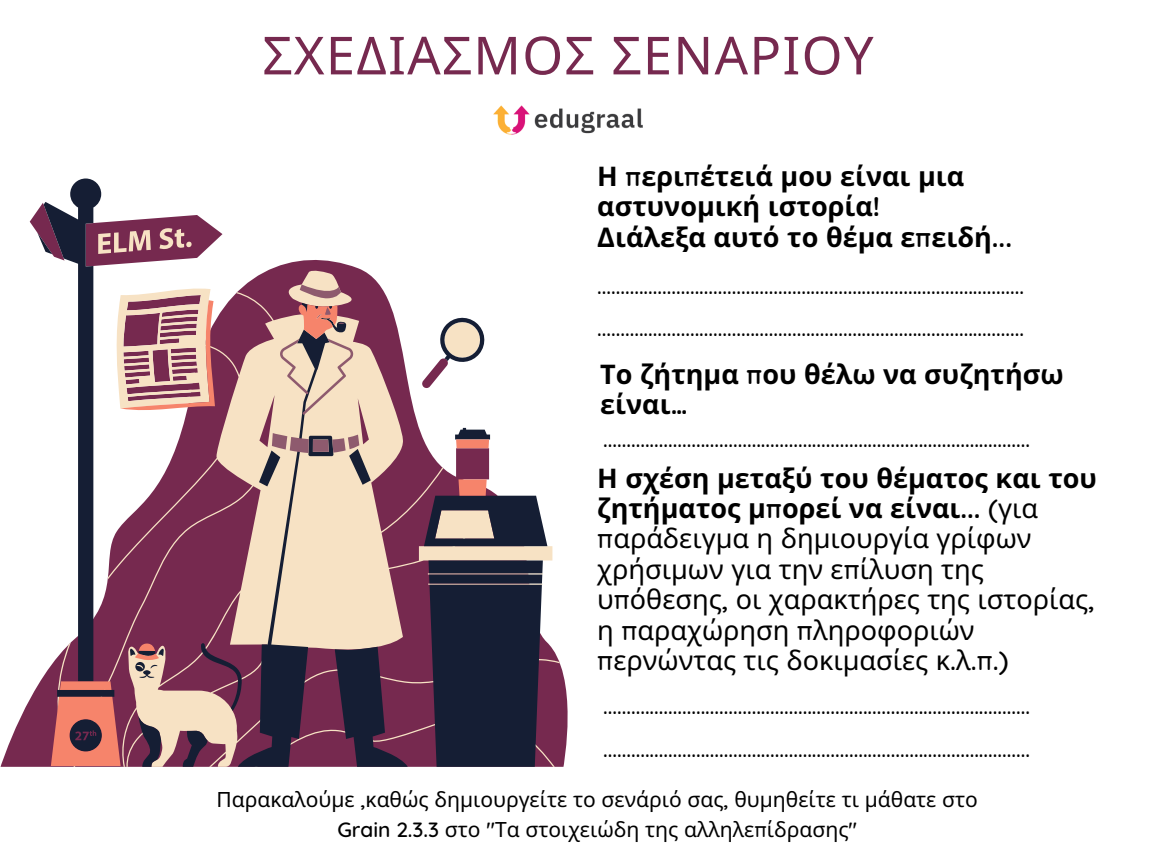
<style>
.page{position:relative;width:1152px;height:864px;background:#fff}
.page>*{position:absolute;margin:0;border:0;box-sizing:border-box;transform-origin:0 0}
.t1{font:52.5px "Noto Sans";letter-spacing:.025em;color:#76294f}
.t2{font:27px/30.3px "Noto Sans";color:#000}
.t3{font:700 27px/30.3px "Noto Sans";color:#000}
.t4{font:500 21px "Quicksand";color:#000}
.t5{font:21px "Noto Sans";color:#000}
.s1{font-family:"Quicksand"}
.s2{font-weight:700}
.s3{font-family:"Quicksand";font-weight:700}
.s4{font-family:"Quicksand";font-weight:500}
</style>
<div class="page">
<svg style="left:1px;top:211px;width:567px;height:556px"></svg>
<svg style="left:547px;top:229px;width:13px;height:538px"></svg>
<svg style="left:37px;top:179px;width:510px;height:588px"></svg>
<svg style="left:272px;top:285px;width:87px;height:15px"></svg>
<svg style="left:51px;top:300px;width:438px;height:466px"></svg>
<img style="left:414px;top:105px;width:229px;height:124px">
<p class="t1" style="left:263px;top:18px;width:613px">ΣΧΕΔΙΑΣΜΟΣ ΣΕΝΑΡΙΟΥ</p>
<p class="t3" style="left:597px;top:160px;width:369px">Η <span class="s1">π</span>ερι<span class="s1">π</span>έτειά μου είναι μια αστυνομική ιστορία<span class="s1">!</span></p>
<p class="t3" style="left:597px;top:221px;width:416px">Διάλεξα αυτό το θέμα ε<span class="s1">π</span>ειδή<span class="s1">...</span></p>
<p class="t4" style="left:597px;top:273px;width:428px">............................................................................................</p>
<p class="t4" style="left:597px;top:315px;width:428px">............................................................................................</p>
<p class="t3" style="left:600px;top:358px;width:465px">Το ζήτημα <span class="s1">π</span>ου θέλω να συζητήσω είναι<span class="s1">…</span></p>
<p class="t4" style="left:603px;top:426px;width:428px">............................................................................................</p>
<p class="t2" style="left:597px;top:462px;width:501px"><span class="s2">Η σχέση μεταξύ του θέματος και του ζητήματος μ</span><span class="s3">π</span><span class="s2">ορεί να είναι</span><span class="s3">...</span> <span class="s4">(</span>για <span class="s4">π</span>αράδειγμα η δημιουργία γρίφων χρήσιμων για την ε<span class="s4">π</span>ίλυση της υ<span class="s4">π</span>όθεσης<span class="s4">,</span> οι χαρακτήρες της ιστορίας<span class="s4">, </span>η <span class="s4">π</span>αραχώρηση <span class="s4">π</span>ληροφοριών <span class="s4">π</span>ερνώντας τις δοκιμασίες κ<span class="s4">.</span>λ<span class="s4">.π.)</span></p>
<p class="t4" style="left:603px;top:693px;width:428px">............................................................................................</p>
<p class="t4" style="left:603px;top:736px;width:428px">............................................................................................</p>
<p class="t5" style="left:217px;top:785px;width:763px">Παρακαλούμε <span class="s4">,</span>καθώς δημιουργείτε το σενάριό σας<span class="s4">,</span> θυμηθείτε τι μάθατε στο</p>
<p class="t5" style="left:337px;top:814px;width:521px"><span class="s4">Grain 2.3.3</span> στο <span class="s4">"</span>Τα στοιχειώδη της αλληλε<span class="s4">π</span>ίδρασης<span class="s4">"</span></p>
</div>
